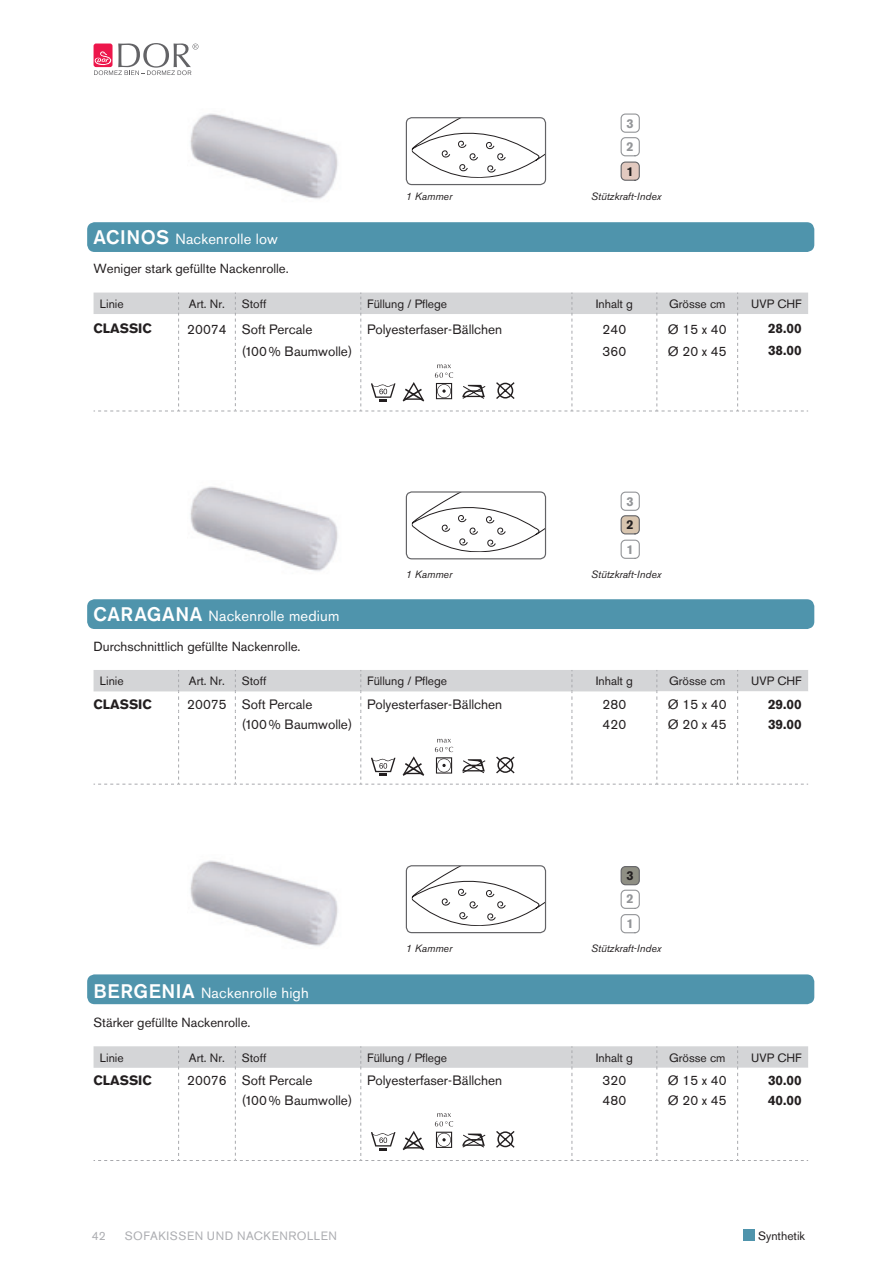
<style>
.page{position:relative;width:893px;height:1263px;background:#fff}
.page>*{position:absolute;margin:0;border:0;box-sizing:border-box;transform-origin:0 0}
.t1{font:14.7px "Akzidenz Grotesk BQ";letter-spacing:.015em;color:#fff}
.t2{font:13.5px "Akzidenz Grotesk BQ";color:#231f20}
.t3{font:700 13.5px "Akzidenz Grotesk BQ";color:#231f20}
.t4{font:13.2px "Akzidenz Grotesk BQ";color:#231f20}
.t5{font:700 12.75px "Akzidenz Grotesk BQ";color:#939598}
.t6{font:700 12.75px "Akzidenz Grotesk BQ";color:#231f20}
.t7{font:12px "Akzidenz Grotesk BQ";color:#231f20}
.t8{font:12px "Akzidenz Grotesk BQ";letter-spacing:.045em;color:#adaeb2}
.t9{font:italic 10.5px "Akzidenz Grotesk BQ";color:#231f20}
.s1{font-weight:500;font-size:19.5px}
</style>
<div class="page">
<svg style="left:94px;top:43px;width:104px;height:32px"></svg>
<svg style="left:412px;top:118px;width:133px;height:60px"></svg>
<div style="left:406px;top:117px;width:140px;height:68px;border:1px solid #636366;border-radius:5px"></div>
<div style="left:621px;top:114px;width:19px;height:19px;background:#fff;border:1px solid #939598;border-radius:4px"></div>
<div style="left:621px;top:137px;width:19px;height:19px;background:#fff;border:1px solid #939598;border-radius:4px"></div>
<div style="left:621px;top:162px;width:19px;height:19px;background:#e2c9bf;border:1px solid #636366;border-radius:4px"></div>
<svg style="left:412px;top:493px;width:132px;height:59px"></svg>
<div style="left:406px;top:491px;width:140px;height:68px;border:1px solid #636366;border-radius:5px"></div>
<div style="left:621px;top:492px;width:19px;height:19px;background:#fff;border:1px solid #939598;border-radius:4px"></div>
<div style="left:621px;top:515px;width:19px;height:19px;background:#d8c5af;border:1px solid #636366;border-radius:4px"></div>
<div style="left:621px;top:540px;width:19px;height:19px;background:#fff;border:1px solid #939598;border-radius:4px"></div>
<svg style="left:412px;top:866px;width:133px;height:60px"></svg>
<div style="left:406px;top:865px;width:140px;height:68px;border:1px solid #636366;border-radius:5px"></div>
<div style="left:621px;top:866px;width:19px;height:19px;background:#8f8f84;border:1px solid #636366;border-radius:4px"></div>
<div style="left:621px;top:890px;width:19px;height:19px;background:#fff;border:1px solid #939598;border-radius:4px"></div>
<div style="left:621px;top:914px;width:19px;height:19px;background:#fff;border:1px solid #939598;border-radius:4px"></div>
<div style="left:87px;top:222px;width:727px;height:30px;background:#4f94ac;border-radius:8px"></div>
<div style="left:87px;top:599px;width:727px;height:30px;background:#4f94ac;border-radius:8px"></div>
<div style="left:87px;top:974px;width:727px;height:30px;background:#4f94ac;border-radius:8px"></div>
<img style="left:190px;top:486px;width:148px;height:85px">
<img style="left:190px;top:113px;width:148px;height:86px">
<img style="left:190px;top:860px;width:148px;height:86px">
<div style="left:743px;top:1229px;width:12px;height:12px;background:#4f94ac"></div>
<svg style="left:94px;top:293px;width:714px;height:119px"></svg>
<svg style="left:94px;top:670px;width:714px;height:115px"></svg>
<svg style="left:94px;top:1046px;width:714px;height:115px"></svg>
<p class="t5" style="left:627px;top:116px;width:9px">3</p>
<p class="t5" style="left:627px;top:139px;width:9px">2</p>
<p class="t6" style="left:627px;top:164px;width:9px">1</p>
<p class="t9" style="left:406px;top:190px;width:48px">1 Kammer</p>
<p class="t9" style="left:591px;top:190px;width:72px">Stützkraft-Index</p>
<p class="t1" style="left:94px;top:230px;width:186px"><span class="s1">ACINOS</span> Nackenrolle low</p>
<p class="t4" style="left:94px;top:261px;width:197px">Weniger stark gefüllte Nackenrolle.</p>
<p class="t7" style="left:100px;top:297px;width:25px">Linie</p>
<p class="t7" style="left:189px;top:297px;width:38px">Art. Nr.</p>
<p class="t7" style="left:242px;top:297px;width:26px">Stoff</p>
<p class="t7" style="left:367px;top:297px;width:81px">Füllung / Pflege</p>
<p class="t7" style="left:596px;top:297px;width:39px">Inhalt g</p>
<p class="t7" style="left:669px;top:297px;width:58px">Grösse cm</p>
<p class="t7" style="left:751px;top:297px;width:52px">UVP CHF</p>
<p class="t3" style="left:94px;top:321px;width:60px">CLASSIC</p>
<p class="t2" style="left:187px;top:321px;width:127px">20074 Soft Percale</p>
<p class="t2" style="left:367px;top:321px;width:136px">Polyesterfaser-Bällchen</p>
<p class="t2" style="left:603px;top:321px;width:25px">240</p>
<p class="t2" style="left:668px;top:321px;width:60px">Ø 15 x 40</p>
<p class="t3" style="left:768px;top:321px;width:35px">28.00</p>
<p class="t2" style="left:242px;top:343px;width:112px">(100% Baumwolle)</p>
<p class="t2" style="left:603px;top:343px;width:25px">360</p>
<p class="t2" style="left:668px;top:343px;width:60px">Ø 20 x 45</p>
<p class="t3" style="left:768px;top:343px;width:35px">38.00</p>
<p class="t5" style="left:627px;top:494px;width:9px">3</p>
<p class="t6" style="left:627px;top:517px;width:9px">2</p>
<p class="t5" style="left:627px;top:542px;width:9px">1</p>
<p class="t9" style="left:406px;top:568px;width:48px">1 Kammer</p>
<p class="t9" style="left:591px;top:568px;width:72px">Stützkraft-Index</p>
<p class="t1" style="left:94px;top:607px;width:247px"><span class="s1">CARAGANA</span> Nackenrolle medium</p>
<p class="t4" style="left:94px;top:638px;width:209px">Durchschnittlich gefüllte Nackenrolle.</p>
<p class="t7" style="left:100px;top:674px;width:25px">Linie</p>
<p class="t7" style="left:189px;top:674px;width:38px">Art. Nr.</p>
<p class="t7" style="left:242px;top:674px;width:26px">Stoff</p>
<p class="t7" style="left:367px;top:674px;width:81px">Füllung / Pflege</p>
<p class="t7" style="left:596px;top:674px;width:39px">Inhalt g</p>
<p class="t7" style="left:669px;top:674px;width:58px">Grösse cm</p>
<p class="t7" style="left:751px;top:674px;width:52px">UVP CHF</p>
<p class="t3" style="left:94px;top:696px;width:60px">CLASSIC</p>
<p class="t2" style="left:187px;top:696px;width:127px">20075 Soft Percale</p>
<p class="t2" style="left:367px;top:696px;width:136px">Polyesterfaser-Bällchen</p>
<p class="t2" style="left:603px;top:696px;width:25px">280</p>
<p class="t2" style="left:668px;top:696px;width:60px">Ø 15 x 40</p>
<p class="t3" style="left:768px;top:696px;width:35px">29.00</p>
<p class="t2" style="left:242px;top:716px;width:112px">(100% Baumwolle)</p>
<p class="t2" style="left:603px;top:716px;width:25px">420</p>
<p class="t2" style="left:668px;top:716px;width:60px">Ø 20 x 45</p>
<p class="t3" style="left:768px;top:716px;width:35px">39.00</p>
<p class="t6" style="left:627px;top:868px;width:9px">3</p>
<p class="t5" style="left:627px;top:891px;width:9px">2</p>
<p class="t5" style="left:627px;top:916px;width:9px">1</p>
<p class="t9" style="left:406px;top:942px;width:48px">1 Kammer</p>
<p class="t9" style="left:591px;top:942px;width:72px">Stützkraft-Index</p>
<p class="t1" style="left:94px;top:984px;width:217px"><span class="s1">BERGENIA</span> Nackenrolle high</p>
<p class="t4" style="left:94px;top:1014px;width:158px">Stärker gefüllte Nackenrolle.</p>
<p class="t7" style="left:100px;top:1050px;width:25px">Linie</p>
<p class="t7" style="left:189px;top:1050px;width:38px">Art. Nr.</p>
<p class="t7" style="left:242px;top:1050px;width:26px">Stoff</p>
<p class="t7" style="left:367px;top:1050px;width:81px">Füllung / Pflege</p>
<p class="t7" style="left:596px;top:1050px;width:39px">Inhalt g</p>
<p class="t7" style="left:669px;top:1050px;width:58px">Grösse cm</p>
<p class="t7" style="left:751px;top:1050px;width:52px">UVP CHF</p>
<p class="t3" style="left:94px;top:1072px;width:60px">CLASSIC</p>
<p class="t2" style="left:187px;top:1072px;width:127px">20076 Soft Percale</p>
<p class="t2" style="left:367px;top:1072px;width:136px">Polyesterfaser-Bällchen</p>
<p class="t2" style="left:603px;top:1072px;width:25px">320</p>
<p class="t2" style="left:668px;top:1072px;width:60px">Ø 15 x 40</p>
<p class="t3" style="left:768px;top:1072px;width:35px">30.00</p>
<p class="t2" style="left:242px;top:1092px;width:112px">(100% Baumwolle)</p>
<p class="t2" style="left:603px;top:1092px;width:25px">480</p>
<p class="t2" style="left:668px;top:1092px;width:60px">Ø 20 x 45</p>
<p class="t3" style="left:768px;top:1092px;width:35px">40.00</p>
<p class="t8" style="left:92px;top:1228px;width:15px">42</p>
<p class="t8" style="left:125px;top:1228px;width:213px">SOFAKISSEN UND NACKENROLLEN</p>
<p class="t7" style="left:758px;top:1228px;width:49px">Synthetik</p>
</div>
